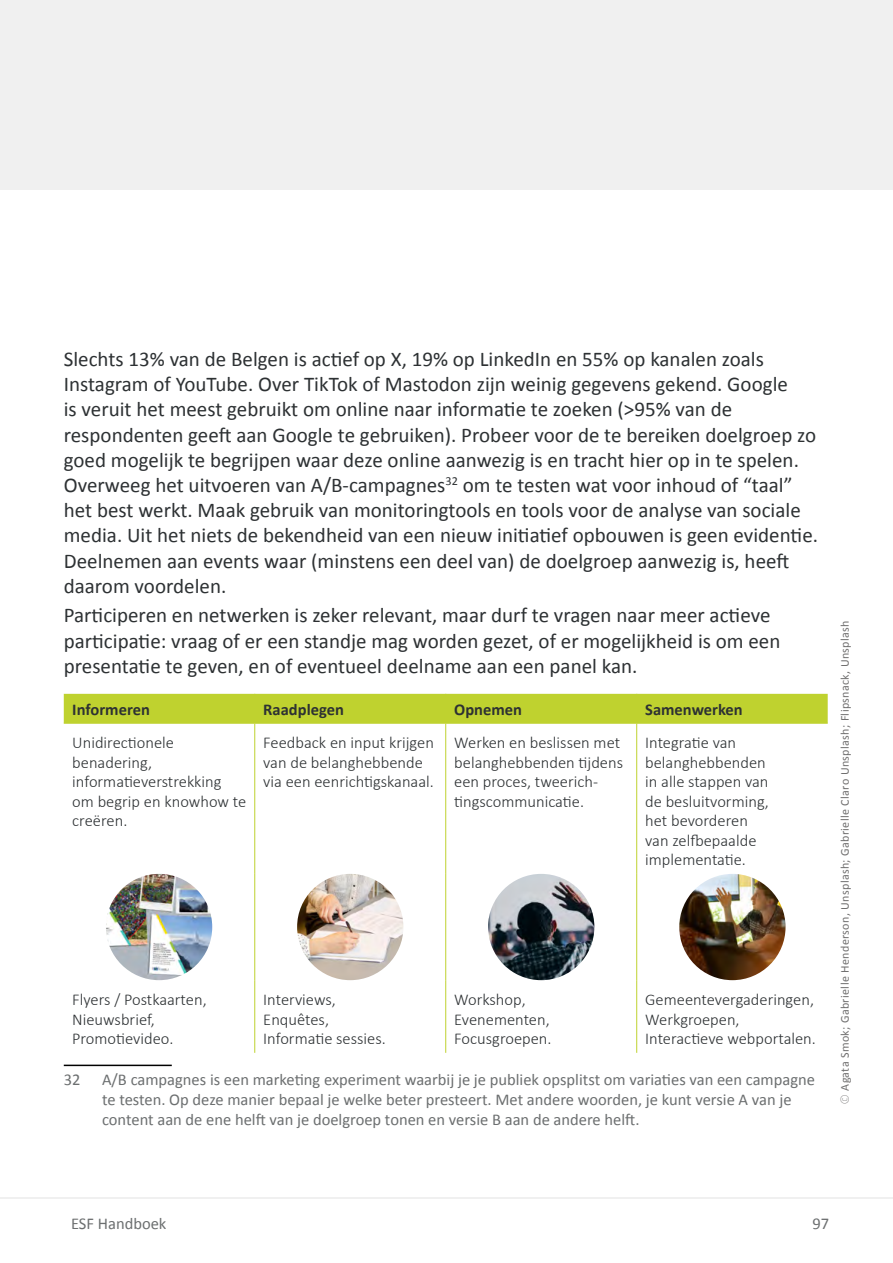
<style>
.page{position:relative;width:893px;height:1263px;background:#fff}
.page>*{position:absolute;margin:0;border:0;box-sizing:border-box;transform-origin:0 0}
.Body{font:21px/25.2px "Calibri";color:#2d3133}
.Body-2{font:300 16.5px/19.5px "Calibri";color:#2d3133}
.Footnote{font:16.5px/19.8px "Calibri";color:#6c6f70}
.Body-3{font:700 16.5px "Calibri";color:#2d3133}
.Image_copy{font:12px "Calibri";letter-spacing:.03em;color:#706f6f}
.s1{font-family:"EC Square Sans Pro";font-weight:100}
</style>
<div class="page">
<div style="left:0;top:0;width:893px;height:189px;background:#f0f0f0"></div>
<hr style="left:0;top:1197px;width:893px;height:2px;background:#f0f0f0">
<hr style="left:64px;top:1064px;width:108px;height:2px;background:#000">
<div style="left:64px;top:694px;width:764px;height:29px;background:#bfd22f"></div>
<hr style="left:254px;top:723px;width:1px;height:151px;background:#bfd22f">
<hr style="left:445px;top:723px;width:1px;height:151px;background:#bfd22f">
<hr style="left:636px;top:723px;width:1px;height:151px;background:#bfd22f">
<hr style="left:254px;top:874px;width:1px;height:106px;background:#bfd22f">
<hr style="left:445px;top:874px;width:1px;height:106px;background:#bfd22f">
<hr style="left:636px;top:874px;width:1px;height:106px;background:#bfd22f">
<hr style="left:254px;top:980px;width:1px;height:73px;background:#bfd22f">
<hr style="left:445px;top:980px;width:1px;height:73px;background:#bfd22f">
<hr style="left:636px;top:980px;width:1px;height:73px;background:#bfd22f">
<hr style="left:64px;top:723px;width:191px;height:1px;background:#bfd22f">
<hr style="left:255px;top:723px;width:191px;height:1px;background:#bfd22f">
<hr style="left:446px;top:723px;width:191px;height:1px;background:#bfd22f">
<hr style="left:637px;top:723px;width:191px;height:1px;background:#bfd22f">
<img style="left:106px;top:874px;width:106px;height:106px;border-radius:53px">
<img style="left:297px;top:874px;width:106px;height:106px;border-radius:53px">
<img style="left:488px;top:874px;width:106px;height:106px;border-radius:53px">
<img style="left:679px;top:874px;width:106px;height:106px;border-radius:53px">
<p class="Body" style="left:64px;top:346px;width:756px">Slechts 13% van de Belgen is actief op X, 19% op LinkedIn en 55% op kanalen zoals Instagram of YouTube. Over TikTok of Mastodon zijn weinig gegevens gekend. Google<br>is veruit het meest gebruikt om online naar informatie te zoeken (&gt;95% van de respondenten geeft aan Google te gebruiken). Probeer voor de te bereiken doelgroep zo goed mogelijk te begrijpen waar deze online aanwezig is en tracht hier op in te spelen.<br>Overweeg het uitvoeren van A/B-campagnes<sup>32</sup> om te testen wat voor inhoud of “taal” het best werkt. Maak gebruik van monitoringtools en tools voor de analyse van sociale media. Uit het niets de bekendheid van een nieuw initiatief opbouwen is geen evidentie.<br>Deelnemen aan events waar (minstens een deel van) de doelgroep aanwezig is, heeft daarom voordelen.</p>
<p class="Body" style="left:64px;top:602px;width:718px">Participeren en netwerken is zeker relevant, maar durf te vragen naar meer actieve participatie: vraag of er een standje mag worden gezet, of er mogelijkheid is om een presentatie te geven, en of eventueel deelname aan een panel kan.</p>
<p class="Body-3" style="left:72px;top:697px;width:79px">Informeren</p>
<p class="Body-3" style="left:263px;top:697px;width:82px">Raadplegen</p>
<p class="Body-3" style="left:454px;top:697px;width:69px">Opnemen</p>
<p class="Body-3" style="left:645px;top:697px;width:99px">Samenwerken</p>
<p class="Body-2" style="left:72px;top:733px;width:175px">Unidirectionele benadering, informatieverstrekking om begrip en knowhow te creëren.</p>
<p class="Body-2" style="left:263px;top:733px;width:172px">Feedback en input krijgen van de belanghebbende via een eenrichtigskanaal.</p>
<p class="Body-2" style="left:454px;top:733px;width:170px">Werken en beslissen met belanghebbenden tijdens een proces, tweerich&shy;tingscommunicatie.</p>
<p class="Body-2" style="left:645px;top:733px;width:125px">Integratie van belanghebbenden in alle stappen van de besluitvorming, het bevorderen van zelfbepaalde implementatie.</p>
<p class="Body-2" style="left:72px;top:990px;width:136px">Flyers / Postkaarten,</p>
<p class="Body-2" style="left:72px;top:1009px;width:84px">Nieuwsbrief,</p>
<p class="Body-2" style="left:72px;top:1029px;width:103px">Promotievideo.</p>
<p class="Body-2" style="left:263px;top:990px;width:74px">Interviews,<br>Enquêtes,</p>
<p class="Body-2" style="left:263px;top:1029px;width:124px">Informatie sessies.</p>
<p class="Body-2" style="left:454px;top:990px;width:73px">Workshop,</p>
<p class="Body-2" style="left:454px;top:1009px;width:97px">Evenementen,</p>
<p class="Body-2" style="left:454px;top:1029px;width:99px">Focusgroepen.</p>
<p class="Body-2" style="left:645px;top:990px;width:170px">Gemeentevergaderingen,</p>
<p class="Body-2" style="left:645px;top:1009px;width:96px">Werkgroepen,</p>
<p class="Body-2" style="left:645px;top:1029px;width:172px">Interactieve webportalen.</p>
<p class="Footnote" style="left:64px;top:1069px;width:18px">32</p>
<p class="Footnote" style="left:102px;top:1069px;width:714px">A/B campagnes is een marketing experiment waarbij je je publiek opsplitst om variaties van een campagne te testen. Op deze manier bepaal je welke beter presteert. Met andere woorden, je kunt versie A van je content aan de ene helft van je doelgroep tonen en versie B aan de andere helft.</p>
<p class="Image_copy" style="left:836px;top:1103px;width:485px;rotate:-90deg"><span class="s1">©</span> Agata Smok; Gabrielle Henderson, Unsplash; Gabrielle Claro Unsplash; Flipsnack, Unsplash</p>
<p class="Footnote" style="left:71px;top:1213px;width:97px">ESF Handboek</p>
<p class="Footnote" style="left:812px;top:1213px;width:18px">97</p>
</div>
